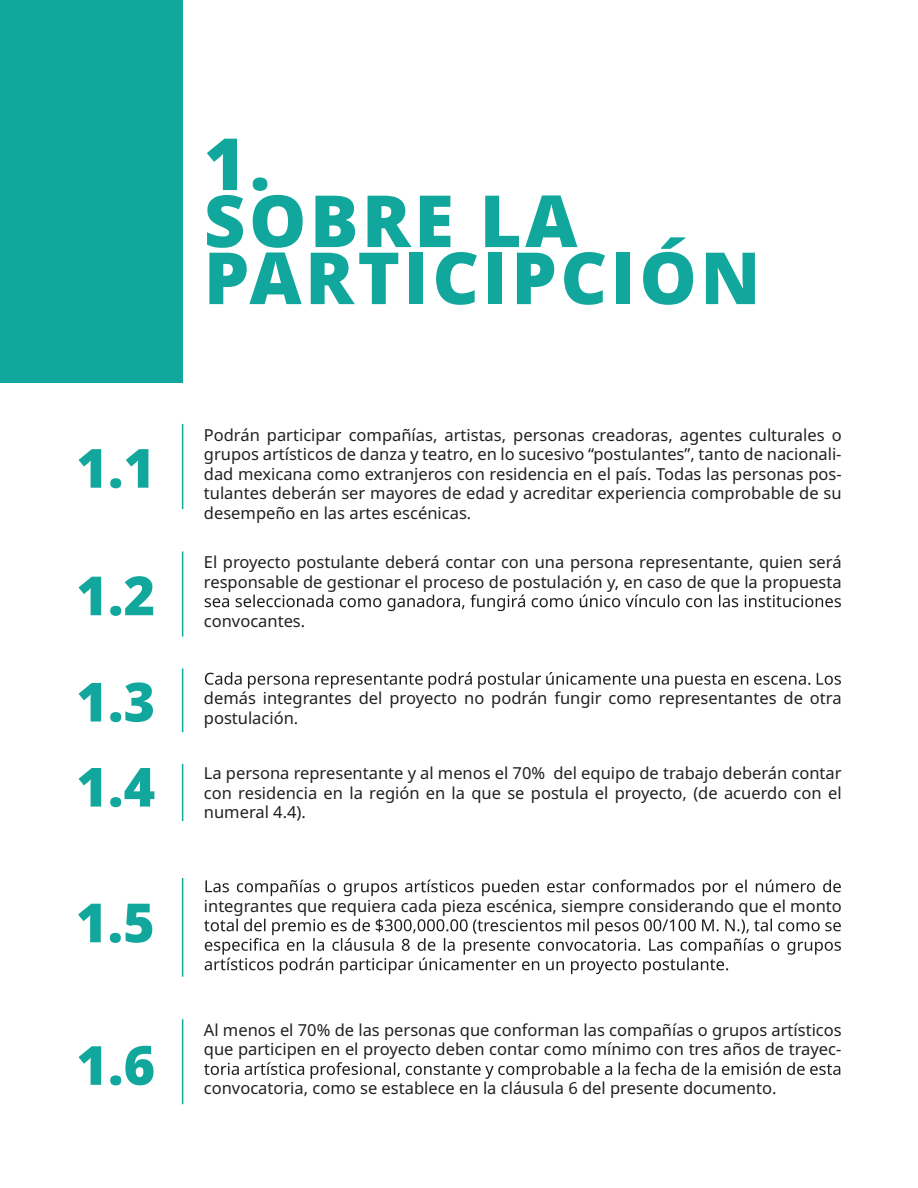
<style>
.page{position:relative;width:918px;height:1188px;background:#fff}
.page>*{position:absolute;margin:0;border:0;box-sizing:border-box;transform-origin:0 0}
.t1{font:900 72px/57px "Noto Sans";letter-spacing:.05em;color:#12a79d}
.t2{font:900 54px/106.2px "Noto Sans";color:#12a79d}
.t3{font:16.5px/19.5px "Noto Sans";color:#231f20}
</style>
<div class="page">
<div style="left:0;top:0;width:183px;height:383px;background:#12a79d"></div>
<div style="left:409px;top:253px;width:14px;height:51px;background:#12a79d"></div>
<div style="left:488px;top:253px;width:14px;height:51px;background:#12a79d"></div>
<div style="left:616px;top:253px;width:14px;height:51px;background:#12a79d"></div>
<svg style="left:205px;top:594px;width:636px;height:17px"></svg>
<svg style="left:205px;top:672px;width:636px;height:17px"></svg>
<svg style="left:205px;top:880px;width:636px;height:16px"></svg>
<svg style="left:204px;top:919px;width:637px;height:55px"></svg>
<svg style="left:204px;top:1062px;width:636px;height:17px"></svg>
<hr style="left:182px;top:424px;width:1px;height:85px;background:#12a79d">
<hr style="left:182px;top:551px;width:1px;height:86px;background:#12a79d">
<hr style="left:182px;top:668px;width:1px;height:64px;background:#12a79d">
<hr style="left:182px;top:764px;width:1px;height:57px;background:#12a79d">
<hr style="left:182px;top:878px;width:1px;height:99px;background:#12a79d">
<hr style="left:182px;top:1019px;width:1px;height:85px;background:#12a79d">
<h2 class="t2" style="left:76px;top:415px;width:80px">1.1</h2>
<h2 class="t2" style="left:76px;top:542px;width:80px">1.2<br>1.3</h2>
<h2 class="t2" style="left:76px;top:734px;width:80px">1.4</h2>
<h2 class="t2" style="left:76px;top:869px;width:80px">1.5</h2>
<h2 class="t2" style="left:76px;top:1012px;width:80px">1.6</h2>
<h1 class="t1" style="left:204px;top:135px;width:558px">1.<br>SOBRE LA<br>PART C PC ÓN</h1>
<p class="t3" style="left:204px;top:425px;width:639px;text-align:justify">Podrán participar compañías, artistas, personas creadoras, agentes culturales o grupos artísticos de danza y teatro, en lo sucesivo “postulantes”, tanto de nacionali&shy;dad mexicana como extranjeros con residencia en el país. Todas las personas pos&shy;tulantes deberán ser mayores de edad y acreditar experiencia comprobable de su desempeño en las artes escénicas.</p>
<p class="t3" style="left:204px;top:553px;width:639px">El proyecto postulante deberá contar con una persona representante, quien será responsable de gestionar el proceso de postulación y, en caso de que la propuesta</p>
<p class="t3" style="left:204px;top:611px;width:103px">convocantes.</p>
<p class="t3" style="left:204px;top:689px;width:639px">demás integrantes del proyecto no podrán fungir como representantes de otra postulación.</p>
<p class="t3" style="left:204px;top:764px;width:639px;text-align:justify">La persona representante y al menos el 70% del equipo de trabajo deberán contar con residencia en la región en la que se postula el proyecto, (de acuerdo con el numeral 4.4).</p>
<p class="t3" style="left:204px;top:896px;width:639px">integrantes que requiera cada pieza escénica, siempre considerando que el monto</p>
<p class="t3" style="left:204px;top:1021px;width:639px">Al menos el 70% de las personas que conforman las compañías o grupos artísticos que participen en el proyecto deben contar como mínimo con tres años de trayec-</p>
<p class="t3" style="left:204px;top:1079px;width:574px">convocatoria, como se establece en la cláusula 6 del presente documento.</p>
</div>
